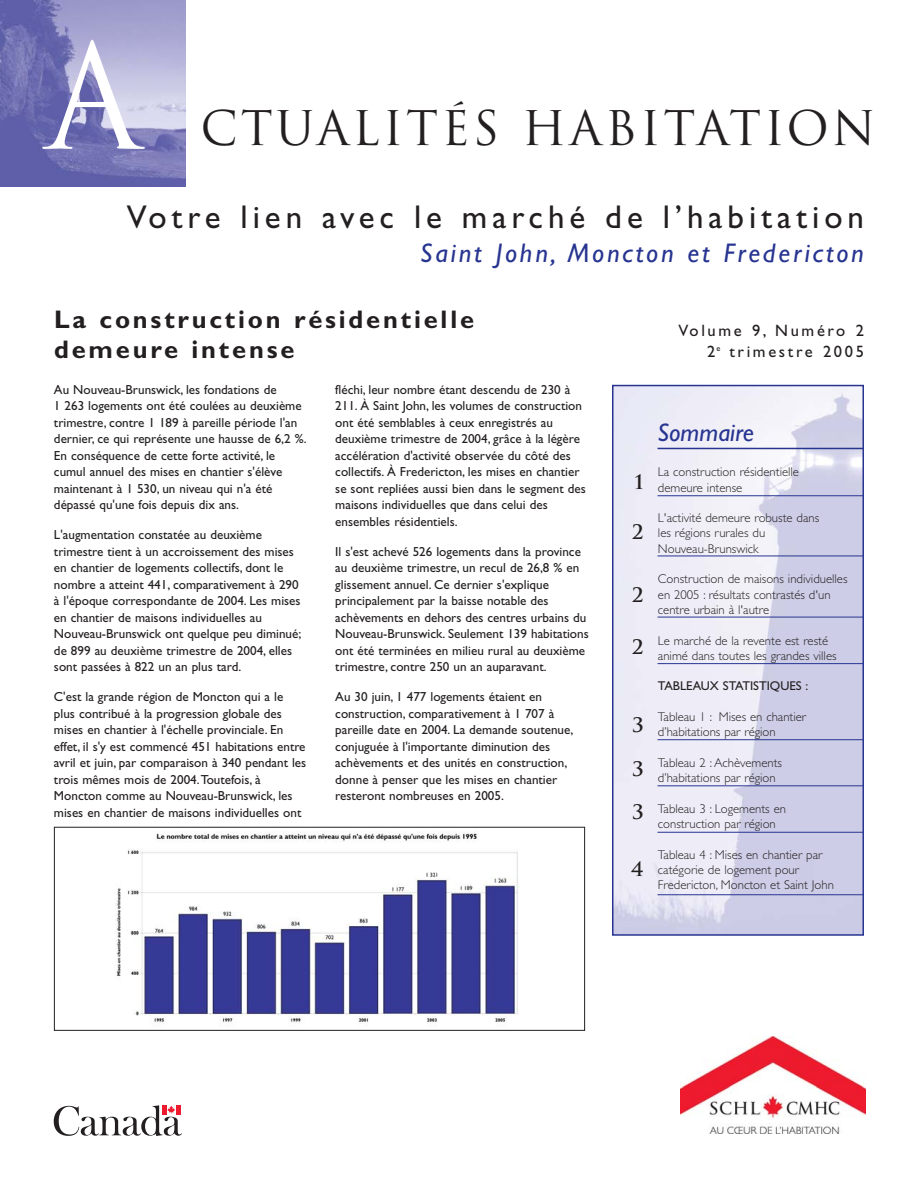
<style>
.page{position:relative;width:918px;height:1188px;background:#fff}
.page>*{position:absolute;margin:0;border:0;box-sizing:border-box;transform-origin:0 0}
.t1{font:141.75px "Trajan";color:#fff;scale:.95 1}
.t2{font:46.5px "Trajan";letter-spacing:.065em;color:#231f20}
.t3{font:33px "Gill Sans";letter-spacing:.15em;color:#231f20}
.t4{font:italic 27px "Gill Sans";letter-spacing:.105em;color:#273591}
.t5{font:700 25.5px/30px "Gill Sans";letter-spacing:.11em;color:#231f20}
.t6{font:italic 25.5px "Gill Sans";color:#273591}
.t7{font:700 19.5px "Trajan";color:#231f20}
.t8{font:16.5px/21px "Gill Sans";letter-spacing:.16em;color:#231f20;text-align:right}
.t9{font:13.2px/16.5px "Gill Sans";color:#231f20}
.t10{font:300 12.75px/15.3px "Gill Sans";color:#231f20}
.t11{font:12.75px "Gill Sans";color:#231f20}
</style>
<div class="page">
<img style="left:615px;top:388px;width:246px;height:545px">
<div style="left:612px;top:385px;width:252px;height:551px;border:2px solid #273591"></div>
<img style="left:0;top:1px;width:186px;height:185px">
<img style="left:680px;top:1037px;width:185px;height:96px">
<svg style="left:54px;top:1105px;width:128px;height:31px"></svg>
<hr style="left:658px;top:448px;width:206px;height:1px;background:#273591">
<hr style="left:658px;top:495px;width:206px;height:1px;background:#273591">
<hr style="left:658px;top:556px;width:206px;height:1px;background:#273591">
<hr style="left:658px;top:617px;width:206px;height:1px;background:#273591">
<hr style="left:658px;top:663px;width:206px;height:1px;background:#273591">
<hr style="left:658px;top:739px;width:206px;height:1px;background:#273591">
<hr style="left:658px;top:785px;width:206px;height:1px;background:#273591">
<hr style="left:658px;top:832px;width:206px;height:1px;background:#273591">
<hr style="left:658px;top:894px;width:206px;height:1px;background:#273591">
<div style="left:54px;top:827px;width:531px;height:204px;border:1px solid #231f20"></div>
<img style="left:116px;top:831px;width:403px;height:192px">
<h1 class="t1" style="left:46px;top:17px;width:101px">A</h1>
<h2 class="t2" style="left:200px;top:101px;width:677px">CTUALITÉS HABITATION</h2>
<h3 class="t3" style="left:127px;top:205px;width:739px">Votre lien avec le marché de l’habitation</h3>
<h3 class="t4" style="left:420px;top:244px;width:445px">Saint John, Moncton et Fredericton</h3>
<h3 class="t5" style="left:54px;top:307px;width:422px">La construction résidentielle demeure intense</h3>
<p class="t9" style="left:54px;top:383px;width:254px">Au Nouveau-Brunswick, les fondations de<br>1 263 logements ont été coulées au deuxième trimestre, contre 1 189 à pareille période l'an dernier, ce qui représente une hausse de 6,2 %.<br>En conséquence de cette forte activité, le cumul annuel des mises en chantier s'élève maintenant à 1 530, un niveau qui n'a été dépassé qu'une fois depuis dix ans.</p>
<p class="t9" style="left:54px;top:528px;width:249px">L'augmentation constatée au deuxième trimestre tient à un accroissement des mises en chantier de logements collectifs, dont le nombre a atteint 441, comparativement à 290 à l'époque correspondante de 2004. Les mises en chantier de maisons individuelles au Nouveau-Brunswick ont quelque peu diminué; de 899 au deuxième trimestre de 2004, elles sont passées à 822 un an plus tard.</p>
<p class="t9" style="left:54px;top:690px;width:254px">C'est la grande région de Moncton qui a le plus contribué à la progression globale des mises en chantier à l'échelle provinciale. En effet, il s'y est commencé 451 habitations entre avril et juin, par comparaison à 340 pendant les trois mêmes mois de 2004.Toutefois, à Moncton comme au Nouveau-Brunswick, les mises en chantier de maisons individuelles ont</p>
<p class="t9" style="left:335px;top:382px;width:252px">fléchi, leur nombre étant descendu de 230 à 211. À Saint John, les volumes de construction ont été semblables à ceux enregistrés au deuxième trimestre de 2004, grâce à la légère accélération d'activité observée du côté des collectifs. À Fredericton, les mises en chantier se sont repliées aussi bien dans le segment des maisons individuelles que dans celui des ensembles résidentiels.</p>
<p class="t9" style="left:335px;top:544px;width:255px">Il s'est achevé 526 logements dans la province au deuxième trimestre, un recul de 26,8 % en glissement annuel. Ce dernier s'explique principalement par la baisse notable des achèvements en dehors des centres urbains du Nouveau-Brunswick. Seulement 139 habitations ont été terminées en milieu rural au deuxième trimestre, contre 250 un an auparavant.</p>
<p class="t9" style="left:335px;top:690px;width:240px">Au 30 juin, 1 477 logements étaient en construction, comparativement à 1 707 à pareille date en 2004. La demande soutenue, conjuguée à l'importante diminution des achèvements et des unités en construction, donne à penser que les mises en chantier resteront nombreuses en 2005.</p>
<p class="t8" style="left:679px;top:322px;width:187px">Volume 9, Numéro 2<br>2<sup>e</sup> trimestre 2005</p>
<h3 class="t7" style="left:635px;top:471px;width:11px">1</h3>
<h3 class="t7" style="left:633px;top:521px;width:13px">2</h3>
<h3 class="t7" style="left:633px;top:584px;width:13px">2</h3>
<h3 class="t7" style="left:633px;top:636px;width:13px">2</h3>
<h3 class="t7" style="left:632px;top:714px;width:13px">3</h3>
<h3 class="t7" style="left:632px;top:758px;width:13px">3</h3>
<h3 class="t7" style="left:632px;top:801px;width:13px">3</h3>
<h3 class="t7" style="left:631px;top:858px;width:15px">4</h3>
<h3 class="t6" style="left:658px;top:423px;width:98px">Sommaire</h3>
<p class="t10" style="left:658px;top:466px;width:143px">La construction résidentielle demeure intense</p>
<p class="t10" style="left:658px;top:512px;width:163px">L'activité demeure robuste dans les régions rurales du<br>Nouveau-Brunswick</p>
<p class="t10" style="left:658px;top:573px;width:191px">Construction de maisons individuelles en 2005 : résultats contrastés d'un centre urbain à l'autre</p>
<p class="t10" style="left:658px;top:634px;width:180px">Le marché de la revente est resté animé dans toutes les grandes villes</p>
<p class="t11" style="left:658px;top:682px;width:152px">TABLEAUX STATISTIQUES :</p>
<p class="t10" style="left:658px;top:711px;width:150px">Tableau 1 : Mises en chantier d’habitations par région</p>
<p class="t10" style="left:658px;top:756px;width:126px">Tableau 2 : Achèvements d’habitations par région</p>
<p class="t10" style="left:658px;top:802px;width:130px">Tableau 3 : Logements en construction par région</p>
<p class="t10" style="left:658px;top:848px;width:177px">Tableau 4 : Mises en chantier par catégorie de logement pour<br>Fredericton, Moncton et Saint John</p>
</div>
